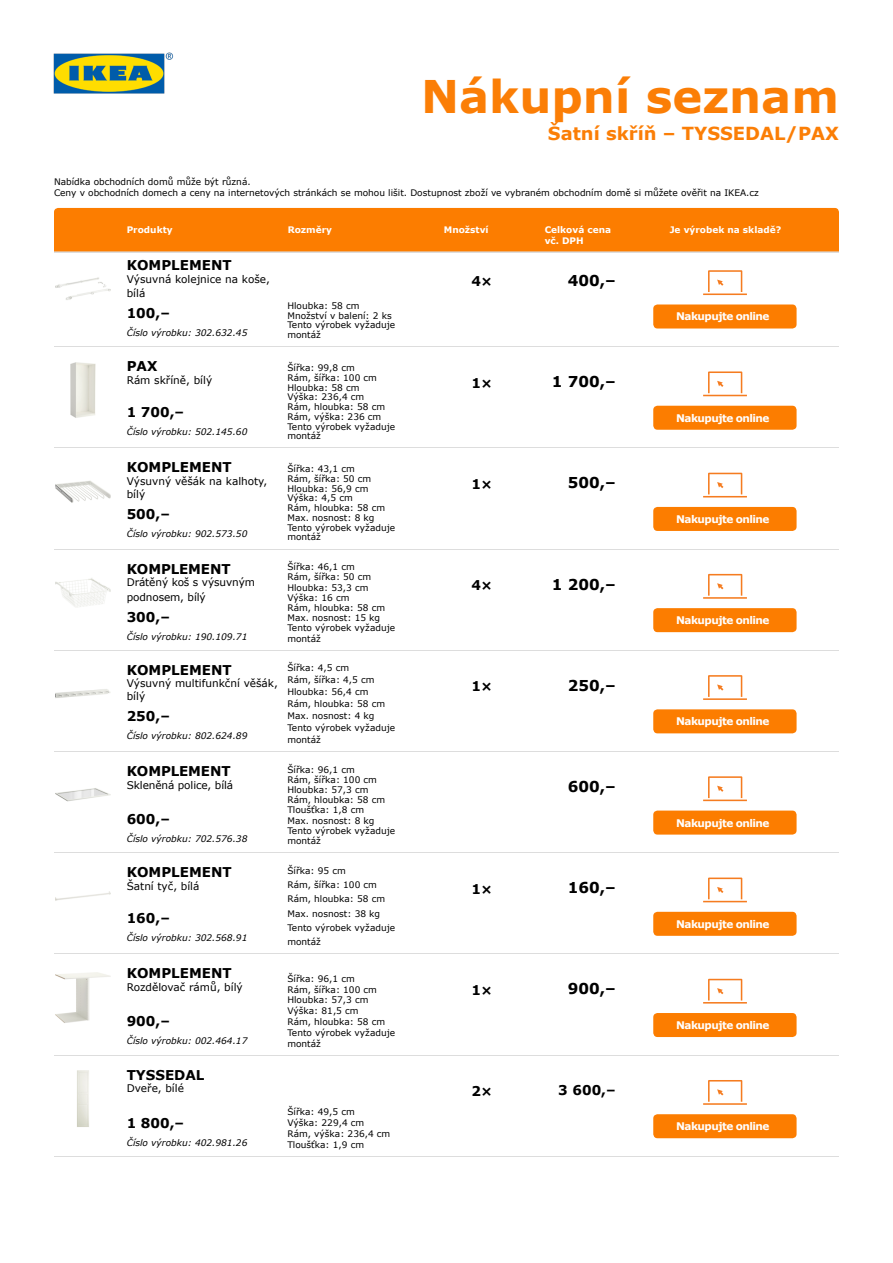
<style>
.page{position:relative;width:893px;height:1263px;background:#fff}
.page>*{position:absolute;margin:0;border:0;box-sizing:border-box;transform-origin:0 0}
.t1{font:700 45px "Verdana";color:#fb7e06}
.t2{font:700 18px "Verdana";color:#fb7e06}
.t3{font:700 15px "Verdana";color:#000}
.t4{font:700 13.5px "Verdana";color:#000}
.t5{font:10.5px/14.4px "Verdana";color:#000}
.t6{font:700 10.5px "Verdana";letter-spacing:-.05em;color:#fff}
.t7{font:9px/9.8px "Verdana";color:#000}
.t8{font:italic 9px "Verdana";color:#000}
.t9{font:700 9px/10.8px "Verdana";color:#fff}
</style>
<div class="page">
<img style="left:53px;top:52px;width:120px;height:42px">
<hr style="left:54px;top:251px;width:785px;height:2px;background:#ddd">
<div style="left:54px;top:208px;width:785px;height:43px;background:#fc7d00"></div>
<hr style="left:54px;top:346px;width:785px;height:1px;background:#ddd">
<img style="left:55px;top:277px;width:56px;height:23px">
<div style="left:653px;top:304px;width:144px;height:24px;background:#fc7d00;border-radius:4px"></div>
<svg style="left:703px;top:270px;width:44px;height:25px"></svg>
<hr style="left:54px;top:447px;width:785px;height:1px;background:#ddd">
<img style="left:70px;top:362px;width:26px;height:56px">
<div style="left:653px;top:406px;width:144px;height:24px;background:#fc7d00;border-radius:4px"></div>
<svg style="left:703px;top:371px;width:44px;height:25px"></svg>
<hr style="left:54px;top:549px;width:785px;height:1px;background:#ddd">
<img style="left:55px;top:481px;width:56px;height:22px">
<div style="left:653px;top:507px;width:144px;height:24px;background:#fc7d00;border-radius:4px"></div>
<svg style="left:703px;top:473px;width:44px;height:24px"></svg>
<hr style="left:54px;top:650px;width:785px;height:1px;background:#ddd">
<img style="left:55px;top:578px;width:56px;height:29px">
<div style="left:653px;top:608px;width:144px;height:24px;background:#fc7d00;border-radius:4px"></div>
<svg style="left:703px;top:574px;width:44px;height:25px"></svg>
<hr style="left:54px;top:751px;width:785px;height:1px;background:#ddd">
<img style="left:55px;top:689px;width:56px;height:9px">
<div style="left:653px;top:709px;width:144px;height:24px;background:#fc7d00;border-radius:4px"></div>
<svg style="left:703px;top:675px;width:44px;height:25px"></svg>
<hr style="left:54px;top:852px;width:785px;height:1px;background:#ddd">
<img style="left:55px;top:788px;width:56px;height:14px">
<div style="left:653px;top:810px;width:144px;height:24px;background:#fc7d00;border-radius:4px"></div>
<svg style="left:703px;top:776px;width:44px;height:25px"></svg>
<hr style="left:54px;top:953px;width:785px;height:1px;background:#ddd">
<img style="left:55px;top:891px;width:56px;height:10px">
<div style="left:653px;top:912px;width:144px;height:24px;background:#fc7d00;border-radius:4px"></div>
<svg style="left:703px;top:877px;width:44px;height:25px"></svg>
<hr style="left:54px;top:1055px;width:785px;height:1px;background:#ddd">
<img style="left:55px;top:972px;width:56px;height:51px">
<div style="left:653px;top:1013px;width:144px;height:24px;background:#fc7d00;border-radius:4px"></div>
<svg style="left:703px;top:979px;width:44px;height:24px"></svg>
<hr style="left:54px;top:1156px;width:785px;height:1px;background:#ddd">
<img style="left:77px;top:1070px;width:12px;height:57px">
<div style="left:653px;top:1114px;width:144px;height:24px;background:#fc7d00;border-radius:4px"></div>
<svg style="left:703px;top:1080px;width:44px;height:25px"></svg>
<h1 class="t1" style="left:421px;top:68px;width:419px">Nákupní seznam</h1>
<h2 class="t2" style="left:548px;top:122px;width:293px">Šatní skříň – TYSSEDAL/PAX</h2>
<p class="t7" style="left:54px;top:176px;width:706px;line-height:10.8px">Nabídka obchodních domů může být různá.<br>Ceny v obchodních domech a ceny na internetových stránkách se mohou lišit. Dostupnost zboží ve vybraném obchodním domě si můžete ověřit na IKEA.cz</p>
<p class="t9" style="left:127px;top:225px;width:47px">Produkty</p>
<p class="t9" style="left:444px;top:225px;width:46px">Množství</p>
<p class="t9" style="left:545px;top:225px;width:68px">Celková cena vč. DPH</p>
<p class="t9" style="left:670px;top:224px;width:113px">Je výrobek na skladě?</p>
<p class="t9" style="left:288px;top:225px;width:46px">Rozměry</p>
<h3 class="t4" style="left:127px;top:256px;width:107px">KOMPLEMENT</h3>
<p class="t5" style="left:127px;top:272px;width:145px">Výsuvná kolejnice na koše, bílá</p>
<h3 class="t4" style="left:127px;top:304px;width:45px">100,–</h3>
<p class="t8" style="left:127px;top:327px;width:122px">Číslo výrobku: 302.632.45</p>
<h3 class="t4" style="left:127px;top:357px;width:32px">PAX</h3>
<p class="t5" style="left:127px;top:373px;width:86px">Rám skříně, bílý</p>
<h3 class="t4" style="left:127px;top:404px;width:59px">1 700,–</h3>
<p class="t8" style="left:127px;top:426px;width:122px">Číslo výrobku: 502.145.60</p>
<h3 class="t4" style="left:127px;top:459px;width:107px">KOMPLEMENT</h3>
<p class="t5" style="left:127px;top:475px;width:142px;line-height:12.6px">Výsuvný věšák na kalhoty, bílý</p>
<h3 class="t4" style="left:127px;top:505px;width:45px">500,–</h3>
<p class="t8" style="left:127px;top:527px;width:122px">Číslo výrobku: 902.573.50</p>
<h3 class="t4" style="left:127px;top:560px;width:105px">KOMPLEMENT</h3>
<p class="t5" style="left:127px;top:575px;width:130px">Drátěný koš s výsuvným podnosem, bílý</p>
<h3 class="t4" style="left:127px;top:608px;width:45px">300,–</h3>
<p class="t8" style="left:127px;top:630px;width:122px">Číslo výrobku: 190.109.71</p>
<h3 class="t4" style="left:127px;top:661px;width:107px">KOMPLEMENT</h3>
<p class="t5" style="left:127px;top:677px;width:153px;line-height:12.6px">Výsuvný multifunkční věšák, bílý</p>
<h3 class="t4" style="left:127px;top:707px;width:45px">250,–</h3>
<p class="t8" style="left:127px;top:730px;width:122px">Číslo výrobku: 802.624.89</p>
<h3 class="t4" style="left:127px;top:762px;width:105px">KOMPLEMENT</h3>
<p class="t5" style="left:127px;top:778px;width:108px">Skleněná police, bílá</p>
<h3 class="t4" style="left:127px;top:810px;width:45px">600,–</h3>
<p class="t8" style="left:127px;top:833px;width:122px">Číslo výrobku: 702.576.38</p>
<h3 class="t4" style="left:127px;top:863px;width:107px">KOMPLEMENT</h3>
<p class="t5" style="left:127px;top:879px;width:74px">Šatní tyč, bílá</p>
<h3 class="t4" style="left:127px;top:910px;width:45px">160,–</h3>
<p class="t8" style="left:127px;top:932px;width:122px">Číslo výrobku: 302.568.91</p>
<h3 class="t4" style="left:127px;top:965px;width:107px">KOMPLEMENT</h3>
<p class="t5" style="left:127px;top:980px;width:117px">Rozdělovač rámů, bílý</p>
<h3 class="t4" style="left:127px;top:1013px;width:45px">900,–</h3>
<p class="t8" style="left:127px;top:1035px;width:122px">Číslo výrobku: 002.464.17</p>
<h3 class="t4" style="left:127px;top:1066px;width:79px">TYSSEDAL</h3>
<p class="t5" style="left:127px;top:1081px;width:59px">Dveře, bílé</p>
<h3 class="t4" style="left:127px;top:1114px;width:59px">1 800,–</h3>
<p class="t8" style="left:127px;top:1137px;width:122px">Číslo výrobku: 402.981.26</p>
<p class="t7" style="left:287px;top:301px;width:109px">Hloubka: 58 cm<br>Množství v balení: 2 ks<br>Tento výrobek vyžaduje montáž</p>
<p class="t7" style="left:287px;top:363px;width:109px">Šířka: 99,8 cm<br>Rám, šířka: 100 cm<br>Hloubka: 58 cm<br>Výška: 236,4 cm<br>Rám, hloubka: 58 cm<br>Rám, výška: 236 cm<br>Tento výrobek vyžaduje montáž</p>
<p class="t7" style="left:287px;top:464px;width:109px">Šířka: 43,1 cm<br>Rám, šířka: 50 cm<br>Hloubka: 56,9 cm<br>Výška: 4,5 cm<br>Rám, hloubka: 58 cm<br>Max. nosnost: 8 kg<br>Tento výrobek vyžaduje montáž</p>
<p class="t7" style="left:287px;top:562px;width:109px;line-height:10.2px">Šířka: 46,1 cm<br>Rám, šířka: 50 cm<br>Hloubka: 53,3 cm<br>Výška: 16 cm<br>Rám, hloubka: 58 cm<br>Max. nosnost: 15 kg<br>Tento výrobek vyžaduje montáž</p>
<p class="t7" style="left:287px;top:662px;width:109px;line-height:12px">Šířka: 4,5 cm<br>Rám, šířka: 4,5 cm<br>Hloubka: 56,4 cm<br>Rám, hloubka: 58 cm<br>Max. nosnost: 4 kg<br>Tento výrobek vyžaduje montáž</p>
<p class="t7" style="left:287px;top:764px;width:109px;line-height:10.2px">Šířka: 96,1 cm<br>Rám, šířka: 100 cm<br>Hloubka: 57,3 cm<br>Rám, hloubka: 58 cm<br>Tloušťka: 1,8 cm<br>Max. nosnost: 8 kg<br>Tento výrobek vyžaduje montáž</p>
<p class="t7" style="left:287px;top:863px;width:109px;line-height:14.2px">Šířka: 95 cm<br>Rám, šířka: 100 cm<br>Rám, hloubka: 58 cm<br>Max. nosnost: 38 kg<br>Tento výrobek vyžaduje montáž</p>
<p class="t7" style="left:287px;top:973px;width:109px;line-height:10.8px">Šířka: 96,1 cm<br>Rám, šířka: 100 cm<br>Hloubka: 57,3 cm<br>Výška: 81,5 cm<br>Rám, hloubka: 58 cm<br>Tento výrobek vyžaduje montáž</p>
<p class="t7" style="left:287px;top:1107px;width:104px;line-height:10.8px">Šířka: 49,5 cm<br>Výška: 229,4 cm<br>Rám, výška: 236,4 cm<br>Tloušťka: 1,9 cm</p>
<h3 class="t4" style="left:471px;top:273px;width:23px">4×</h3>
<h3 class="t3" style="left:568px;top:271px;width:50px">400,–</h3>
<h3 class="t4" style="left:471px;top:374px;width:23px">1×</h3>
<h3 class="t3" style="left:552px;top:372px;width:65px">1 700,–</h3>
<h3 class="t4" style="left:471px;top:475px;width:23px">1×</h3>
<h3 class="t3" style="left:568px;top:473px;width:50px">500,–</h3>
<h3 class="t4" style="left:471px;top:576px;width:23px">4×</h3>
<h3 class="t3" style="left:552px;top:574px;width:65px">1 200,–</h3>
<h3 class="t4" style="left:471px;top:677px;width:23px">1×</h3>
<h3 class="t3" style="left:568px;top:676px;width:50px">250,–</h3>
<h3 class="t3" style="left:568px;top:777px;width:50px">600,–</h3>
<h3 class="t4" style="left:471px;top:880px;width:23px">1×</h3>
<h3 class="t3" style="left:568px;top:878px;width:50px">160,–</h3>
<h3 class="t4" style="left:471px;top:981px;width:23px">1×</h3>
<h3 class="t3" style="left:568px;top:979px;width:50px">900,–</h3>
<h3 class="t4" style="left:471px;top:1082px;width:23px">2×</h3>
<h3 class="t4" style="left:558px;top:1081px;width:59px">3 600,–</h3>
<p class="t6" style="left:676px;top:310px;width:95px">Nakupujte online</p>
<p class="t6" style="left:676px;top:411px;width:95px">Nakupujte online</p>
<p class="t6" style="left:676px;top:512px;width:95px">Nakupujte online</p>
<p class="t6" style="left:676px;top:613px;width:95px">Nakupujte online</p>
<p class="t6" style="left:676px;top:715px;width:95px">Nakupujte online</p>
<p class="t6" style="left:676px;top:816px;width:95px">Nakupujte online</p>
<p class="t6" style="left:676px;top:917px;width:95px">Nakupujte online</p>
<p class="t6" style="left:676px;top:1018px;width:95px">Nakupujte online</p>
<p class="t6" style="left:676px;top:1119px;width:95px">Nakupujte online</p>
</div>
